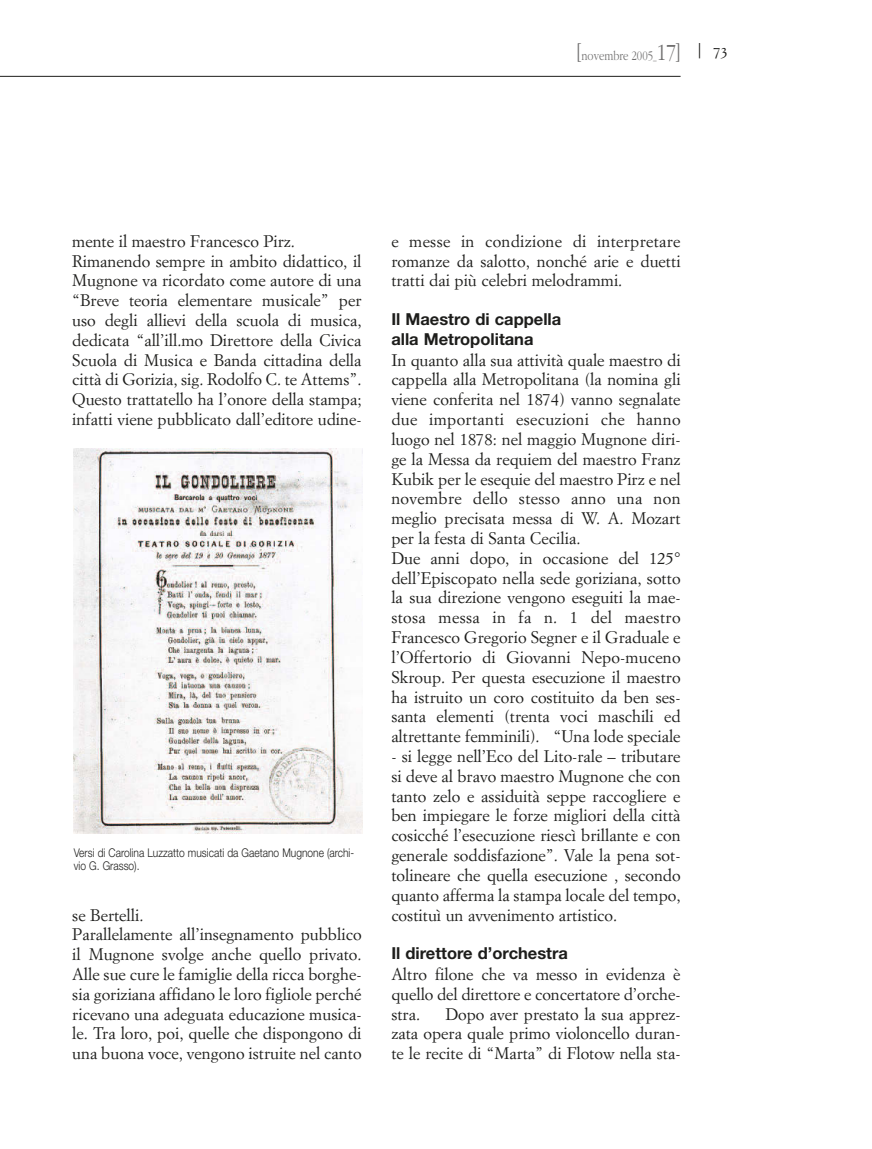
<style>
.page{position:relative;width:872px;height:1149px;background:#fff}
.page>*{position:absolute;margin:0;border:0;box-sizing:border-box;transform-origin:0 0}
.t1{font:300 24px "Aplgaram";color:#706f6f}
.t2{font:16.5px/19.8px "Simoncini Garamond";color:#1d1d1b;text-align:justify}
.t3{font:700 16.5px/19.8px "Helvetica Neue";color:#1d1d1b}
.t4{font:300 13.5px "Aplgaram";color:#706f6f}
.t5{font:300 12px/13.5px "Helvetica Neue";color:#1d1d1b;scale:.85 1}
.s1{font-size:24px}
.s2{font-size:9px}
.s3{font-family:"Simoncini Garamond";font-weight:400;font-size:19.5px;color:#1d1d1b}
.s4{font-family:"Simoncini Garamond";font-weight:400;font-size:15px;color:#1d1d1b}
</style>
<div class="page">
<hr style="left:0;top:76px;width:680px;height:1px;background:#1d1d1b">
<img style="left:73px;top:448px;width:289px;height:385px">
<p class="t4" style="left:577px;top:47px;width:81px"><span class="s1">[</span>novembre 2005<span class="s2">_</span></p>
<h1 class="t1" style="left:657px;top:37px;width:73px">17] <span class="s3">|</span> <span class="s4">73</span></h1>
<p class="t2" style="left:72px;top:232px;width:291px;text-align:left">mente il maestro Francesco Pirz.<br>Rimanendo sempre in ambito didattico, il Mugnone va ricordato come autore di una “Breve teoria elementare musicale” per uso degli allievi della scuola di musica, dedicata “all’ill.mo Direttore della Civica Scuola di Musica e Banda cittadina della città di Gorizia, sig. Rodolfo C. te Attems”.<br>Questo trattatello ha l’onore della stampa; infatti viene pubblicato dall’editore udine-</p>
<p class="t5" style="left:74px;top:845px;width:331px">Versi di Carolina Luzzatto musicati da Gaetano Mugnone (archi&shy;vio G. Grasso).</p>
<p class="t2" style="left:72px;top:905px;width:291px;text-align:left">se Bertelli.<br>Parallelamente all’insegnamento pubblico il Mugnone svolge anche quello privato.<br>Alle sue cure le famiglie della ricca borghe&shy;sia goriziana affidano le loro figliole perché ricevano una adeguata educazione musica&shy;le. Tra loro, poi, quelle che dispongono di una buona voce, vengono istruite nel canto</p>
<p class="t2" style="left:391px;top:232px;width:291px">e messe in condizione di interpretare romanze da salotto, nonché arie e duetti tratti dai più celebri melodrammi.</p>
<p class="t3" style="left:391px;top:311px;width:171px">Il Maestro di cappella alla Metropolitana</p>
<p class="t2" style="left:391px;top:351px;width:291px;text-align:left">In quanto alla sua attività quale maestro di cappella alla Metropolitana (la nomina gli viene conferita nel 1874) vanno segnalate due importanti esecuzioni che hanno luogo nel 1878: nel maggio Mugnone diri&shy;ge la Messa da requiem del maestro Franz Kubik per le esequie del maestro Pirz e nel novembre dello stesso anno una non meglio precisata messa di W. A. Mozart per la festa di Santa Cecilia.<br>Due anni dopo, in occasione del 125° dell’Episcopato nella sede goriziana, sotto la sua direzione vengono eseguiti la mae&shy;stosa messa in fa n. 1 del maestro Francesco Gregorio Segner e il Graduale e l’Offertorio di Giovanni Nepo-muceno Skroup. Per questa esecuzione il maestro ha istruito un coro costituito da ben ses&shy;santa elementi (trenta voci maschili ed altrettante femminili). “Una lode speciale</p>
<p class="t2" style="left:391px;top:747px;width:291px">- si legge nell’Eco del Lito-rale – tributare si deve al bravo maestro Mugnone che con tanto zelo e assiduità seppe raccogliere e ben impiegare le forze migliori della città cosicché l’esecuzione riescì brillante e con generale soddisfazione”. Vale la pena sot&shy;tolineare che quella esecuzione , secondo quanto afferma la stampa locale del tempo, costituì un avvenimento artistico.</p>
<p class="t3" style="left:391px;top:944px;width:178px">Il direttore d’orchestra</p>
<p class="t2" style="left:391px;top:965px;width:291px">Altro filone che va messo in evidenza è quello del direttore e concertatore d’orche&shy;stra.</p>
<p class="t2" style="left:391px;top:1004px;width:291px;text-indent:54px">Dopo aver prestato la sua apprez&shy;zata opera quale primo violoncello duran&shy;te le recite di “Marta” di Flotow nella sta-</p>
</div>
